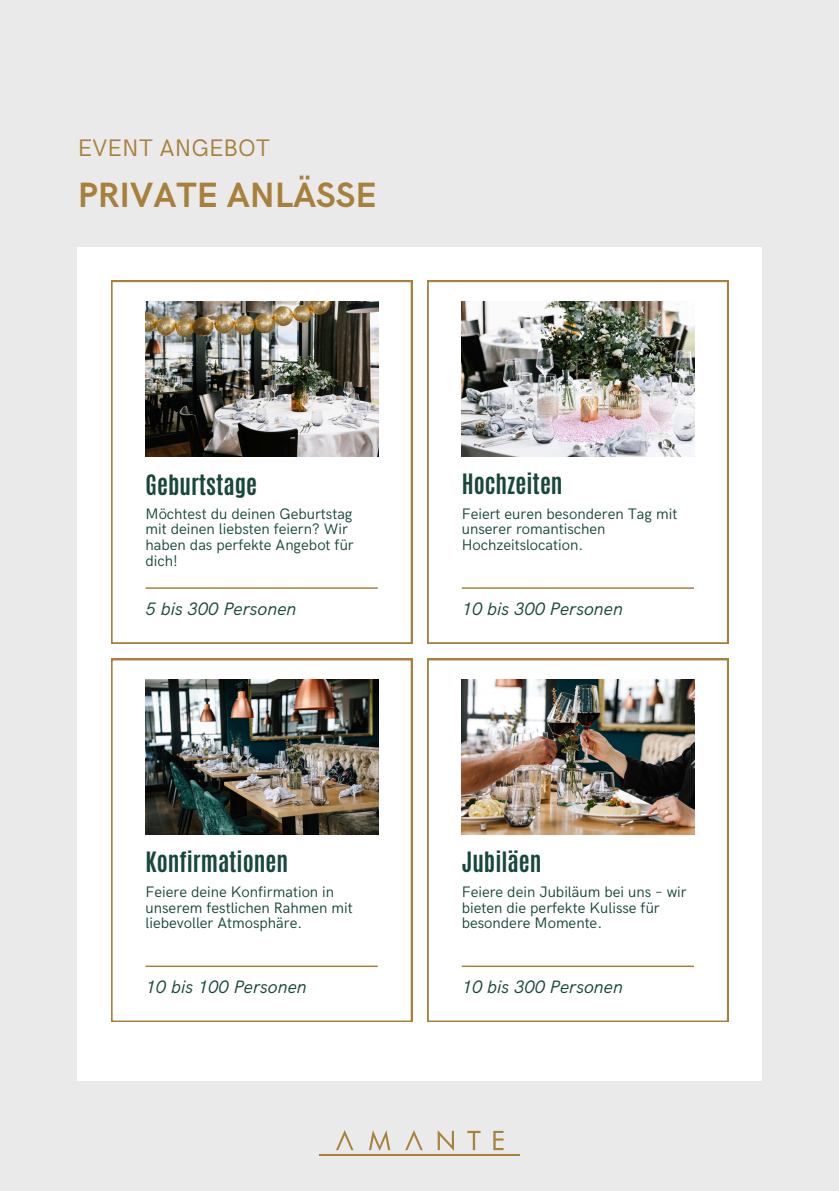
<style>
.page{position:relative;width:839px;height:1191px;background:#fff}
.page>*{position:absolute;margin:0;border:0;box-sizing:border-box;transform-origin:0 0}
.t1{font:700 35.2px "HK Grotesk";color:#a7803c}
.t2{font:24px "HK Grotesk";color:#a7803c}
.t3{font:700 23.4px "Antonio";color:#18473c}
.t4{font:italic 18px "HK Grotesk";color:#18473c}
.t5{font:15.2px/15.8px "HK Grotesk";color:#18473c}
</style>
<div class="page">
<div style="left:0;top:0;width:838px;height:1191px;background:#eaeaeb"></div>
<div style="left:78px;top:247px;width:683px;height:833px;background:#fff"></div>
<svg style="left:111px;top:281px;width:301px;height:363px"></svg>
<svg style="left:111px;top:659px;width:301px;height:363px"></svg>
<svg style="left:427px;top:281px;width:301px;height:363px"></svg>
<svg style="left:427px;top:659px;width:301px;height:363px"></svg>
<img style="left:146px;top:302px;width:232px;height:154px">
<img style="left:462px;top:302px;width:232px;height:154px">
<img style="left:146px;top:680px;width:232px;height:154px">
<img style="left:462px;top:680px;width:232px;height:154px">
<hr style="left:146px;top:587px;width:232px;height:2px;background:#a7803c">
<hr style="left:146px;top:966px;width:232px;height:1px;background:#a7803c">
<hr style="left:462px;top:966px;width:232px;height:1px;background:#a7803c">
<hr style="left:462px;top:587px;width:232px;height:2px;background:#a7803c">
<hr style="left:320px;top:1154px;width:200px;height:1px;background:#a8813d">
<svg style="left:405px;top:1130px;width:17px;height:20px"></svg>
<svg style="left:336px;top:1130px;width:17px;height:20px"></svg>
<svg style="left:369px;top:1130px;width:21px;height:21px"></svg>
<svg style="left:437px;top:1130px;width:17px;height:21px"></svg>
<svg style="left:467px;top:1131px;width:13px;height:19px"></svg>
<svg style="left:493px;top:1131px;width:10px;height:19px"></svg>
<h4 class="t2" style="left:78px;top:135px;width:194px">EVENT ANGEBOT</h4>
<p class="t1" style="left:78px;top:175px;width:300px">PRIVATE ANLÄSSE</p>
<h2 class="t3" style="left:146px;top:468px;width:113px">Geburtstage</h2>
<p class="t3" style="left:462px;top:467px;width:102px">Hochzeiten</p>
<h4 class="t5" style="left:146px;top:506px;width:210px">Möchtest du deinen Geburtstag mit deinen liebsten feiern? Wir haben das perfekte Angebot für dich!</h4>
<h3 class="t5" style="left:462px;top:506px;width:217px">Feiert euren besonderen Tag mit unserer romantischen<br>Hochzeitslocation.</h3>
<h4 class="t4" style="left:146px;top:599px;width:152px">5 bis 300 Personen</h4>
<h4 class="t4" style="left:462px;top:599px;width:163px">10 bis 300 Personen</h4>
<h1 class="t3" style="left:146px;top:845px;width:144px">Konfirmationen</h1>
<h3 class="t3" style="left:462px;top:845px;width:81px">Jubiläen</h3>
<h3 class="t5" style="left:146px;top:884px;width:209px">Feiere deine Konfirmation in unserem festlichen Rahmen mit liebevoller Atmosphäre.</h3>
<p class="t5" style="left:462px;top:884px;width:226px">Feiere dein Jubiläum bei uns – wir bieten die perfekte Kulisse für besondere Momente.</p>
<h3 class="t4" style="left:146px;top:977px;width:163px">10 bis 100 Personen</h3>
<p class="t4" style="left:462px;top:977px;width:163px">10 bis 300 Personen</p>
</div>
